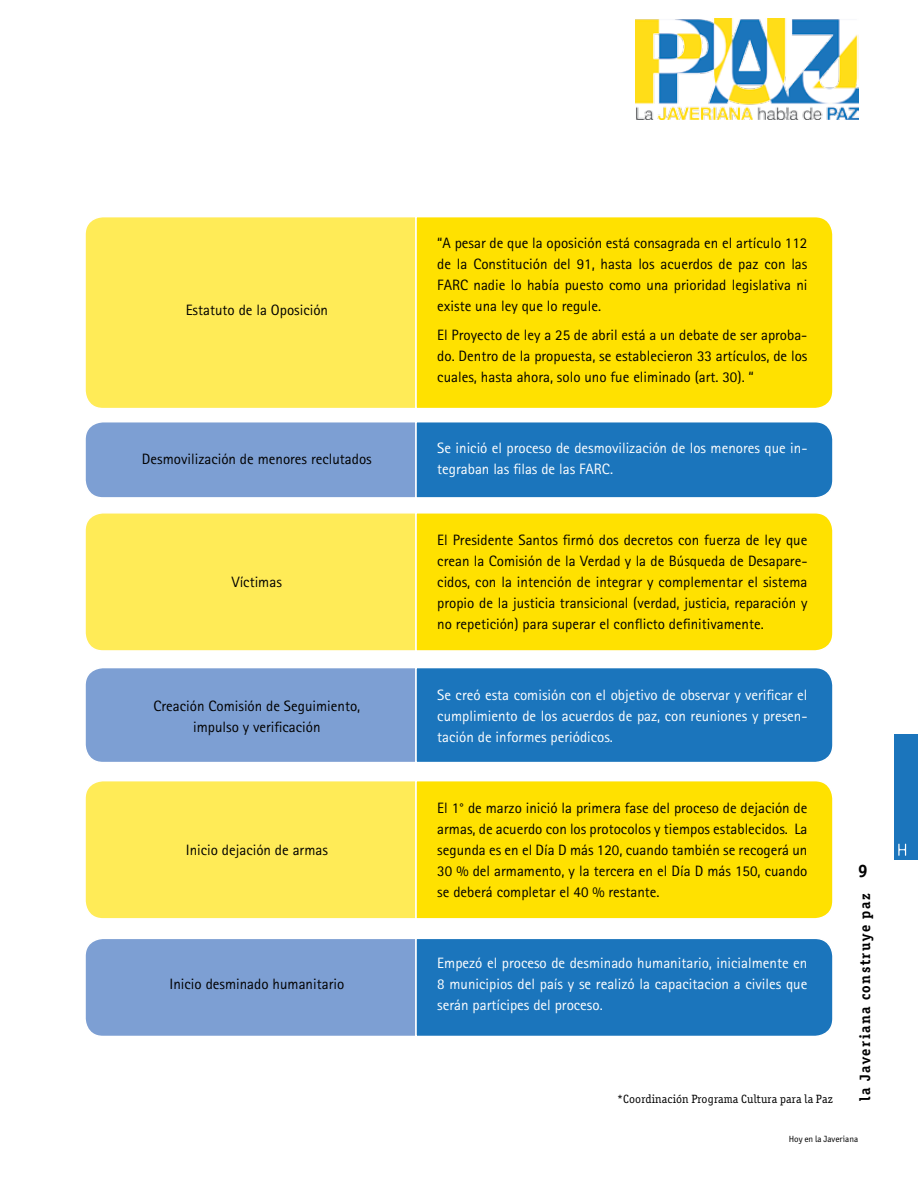
<style>
.page{position:relative;width:918px;height:1188px;background:#fff}
.page>*{position:absolute;margin:0;border:0;box-sizing:border-box;transform-origin:0 0}
.t1{font:700 18px "Officina Sans ITC";color:#000}
.t2{font:15px/21px "AT Rotis Sans Serif";color:#000;text-align:justify}
.t3{font:15px/21px "AT Rotis Sans Serif";color:#fff;text-align:justify}
.t4{font:700 15px "Officina Ser ITC";letter-spacing:.1em;color:#000}
.t5{font:12px "Officina Ser ITC";letter-spacing:.01em;color:#000}
.t6{font:9px "Officina Sans ITC";color:#000}
</style>
<div class="page">
<img style="left:635px;top:19px;width:223px;height:101px">
<div style="left:894px;top:734px;width:24px;height:126px;background:#1b75bc"></div>
<svg style="left:898px;top:844px;width:8px;height:12px"></svg>
<div style="left:85px;top:513px;width:330px;height:138px;background:#ffeb57"></div>
<div style="left:415px;top:513px;width:418px;height:138px;background:#ffe100"></div>
<svg style="left:85px;top:422px;width:748px;height:76px;background:#4b8ac7"></svg>
<div style="left:85px;top:217px;width:330px;height:191px;background:#ffeb57"></div>
<div style="left:415px;top:217px;width:418px;height:191px;background:#ffe100"></div>
<svg style="left:85px;top:939px;width:748px;height:97px;background:#4888c6"></svg>
<svg style="left:85px;top:668px;width:748px;height:94px;background:#4b8ac7"></svg>
<div style="left:85px;top:781px;width:330px;height:138px;background:#ffeb57"></div>
<div style="left:415px;top:781px;width:418px;height:138px;background:#ffe100"></div>
<p class="t2" style="left:186px;top:300px;width:144px">Estatuto de la Oposición</p>
<p class="t2" style="left:437px;top:232px;width:372px">“A pesar de que la oposición está consagrada en el artículo 112 de la Constitución del 91, hasta los acuerdos de paz con las FARC nadie lo había puesto como una prioridad legislativa ni existe una ley que lo regule.</p>
<p class="t2" style="left:437px;top:325px;width:372px">El Proyecto de ley a 25 de abril está a un debate de ser aproba&shy;do. Dentro de la propuesta, se establecieron 33 artículos, de los cuales, hasta ahora, solo uno fue eliminado (art. 30). “</p>
<p class="t2" style="left:142px;top:448px;width:231px">Desmovilización de menores reclutados</p>
<p class="t3" style="left:437px;top:438px;width:372px">Se inició el proceso de desmovilización de los menores que in&shy;tegraban las filas de las FARC.</p>
<p class="t2" style="left:232px;top:572px;width:52px">Víctimas</p>
<p class="t2" style="left:437px;top:530px;width:372px">El Presidente Santos firmó dos decretos con fuerza de ley que crean la Comisión de la Verdad y la de Búsqueda de Desapare&shy;cidos, con la intención de integrar y complementar el sistema propio de la justicia transicional (verdad, justicia, reparación y no repetición) para superar el conflicto definitivamente.</p>
<p class="t2" style="left:153px;top:695px;width:208px;text-align:center">Creación Comisión de Seguimiento, impulso y verificación</p>
<p class="t3" style="left:437px;top:685px;width:372px">Se creó esta comisión con el objetivo de observar y verificar el cumplimiento de los acuerdos de paz, con reuniones y presen&shy;tación de informes periódicos.</p>
<p class="t2" style="left:186px;top:840px;width:144px">Inicio dejación de armas</p>
<p class="t2" style="left:170px;top:974px;width:176px">Inicio desminado humanitario</p>
<p class="t2" style="left:437px;top:798px;width:372px">El 1° de marzo inició la primera fase del proceso de dejación de armas, de acuerdo con los protocolos y tiempos establecidos. La segunda es en el Día D más 120, cuando también se recogerá un 30 % del armamento, y la tercera en el Día D más 150, cuando se deberá completar el 40 % restante.</p>
<p class="t3" style="left:437px;top:953px;width:372px">Empezó el proceso de desminado humanitario, inicialmente en 8 municipios del país y se realizó la capacitacion a civiles que serán partícipes del proceso.</p>
<p class="t5" style="left:617px;top:1092px;width:217px">*Coordinación Programa Cultura para la Paz</p>
<p class="t1" style="left:858px;top:859px;width:11px">9</p>
<p class="t4" style="left:856px;top:1101px;width:209px;rotate:-90deg">la Javeriana construye paz</p>
<p class="t6" style="left:789px;top:1133px;width:71px">Hoy en la Javeriana</p>
</div>
